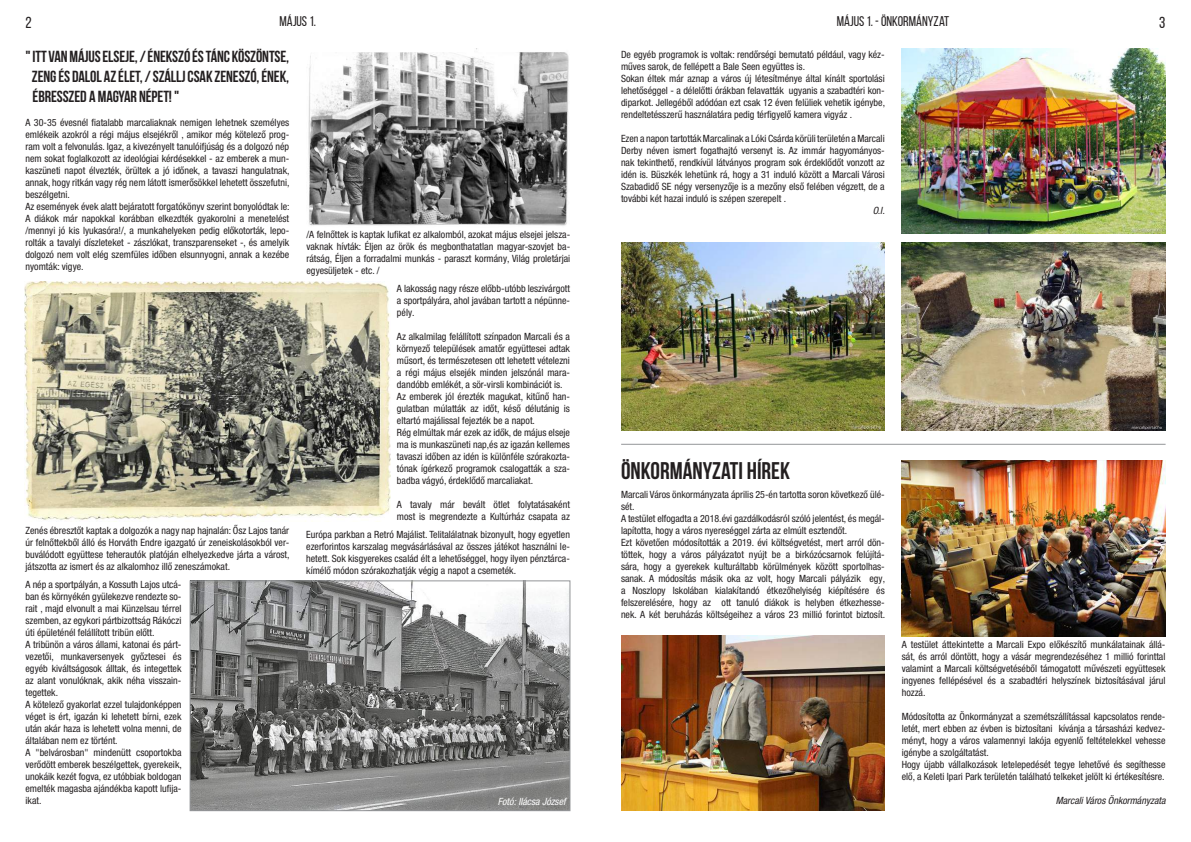
<style>
.page{position:relative;width:1191px;height:842px;background:#fff}
.page>*{position:absolute;margin:0;border:0;box-sizing:border-box;transform-origin:0 0}
.t1{font:700 24px "Bebas Neue";color:#231f20}
.t2{font:700 16px/20px "Bebas Neue";letter-spacing:-.005em;color:#231f20;text-align:justify}
.t3{font:16px "Bebas Neue";color:#231f20}
.t4{font:14px "Bebas Neue";color:#231f20}
.t5{font:condensed 10px/12px "Helvetica Neue LTW1 G";color:#231f20}
.t6{font:italic condensed 10px "Helvetica Neue LTW1 G";color:#231f20}
.t7{font:italic condensed 10px "Helvetica Neue LTW1 G";color:#fff}
</style>
<div class="page">
<img style="left:308px;top:48px;width:261px;height:178px">
<img style="left:24px;top:282px;width:366px;height:240px">
<img style="left:192px;top:583px;width:376px;height:226px">
<div style="left:190px;top:581px;width:380px;height:230px;border:1px solid #939598"></div>
<img style="left:621px;top:636px;width:263px;height:175px">
<img style="left:901px;top:461px;width:264px;height:175px">
<img style="left:901px;top:48px;width:264px;height:186px">
<img style="left:621px;top:242px;width:263px;height:188px">
<img style="left:901px;top:242px;width:264px;height:188px">
<hr style="left:621px;top:444px;width:544px;height:1px;background:#939598">
<h2 class="t3" style="left:26px;top:13px;width:8px">2</h2>
<h3 class="t4" style="left:279px;top:14px;width:38px">MÁJUS 1.</h3>
<h3 class="t4" style="left:836px;top:14px;width:114px">MÁJUS 1. - ÖNKORMÁNYZAT</h3>
<h2 class="t3" style="left:1159px;top:13px;width:8px">3</h2>
<h2 class="t2" style="left:32px;top:47px;width:259px;text-indent:-6px">" ITT VAN MÁJUS ELSEJE, / ÉNEKSZÓ ÉS TÁNC KÖSZÖNTSE, ZENG ÉS DALOL AZ ÉLET, / SZÁLLJ CSAK ZENESZÓ, ÉNEK, ÉBRESSZED A MAGYAR NÉPET! "</h2>
<p class="t5" style="left:26px;top:117px;width:266px">A 30-35 évesnél fiatalabb marcaliaknak nemigen lehetnek személyes emlékeik azokról a régi május elsejékről , amikor még kötelező prog&shy;ram volt a felvonulás. Igaz, a kivezényelt tanulóifjúság és a dolgozó nép nem sokat foglalkozott az ideológiai kérdésekkel - az emberek a mun&shy;kaszüneti napot élvezték, örültek a jó időnek, a tavaszi hangulatnak, annak, hogy ritkán vagy rég nem látott ismerősökkel lehetett összefutni, beszélgetni.<br>Az események évek alatt bejáratott forgatókönyv szerint bonyolódtak le:<br>A diákok már napokkal korábban elkezdték gyakorolni a menetelést /mennyi jó kis lyukasóra!/, a munkahelyeken pedig előkotorták, lepo&shy;rolták a tavalyi díszleteket - zászlókat, transzparenseket -, és amelyik dolgozó nem volt elég szemfüles időben elsunnyogni, annak a kezébe nyomták: vigye.</p>
<p class="t5" style="left:26px;top:525px;width:265px;text-align:justify">Zenés ébresztőt kaptak a dolgozók a nagy nap hajnalán: Ősz Lajos tanár úr felnőttekből álló és Horváth Endre igazgató úr zeneiskolásokból ver&shy;buválódott együttese teherautók platóján elhelyezkedve járta a várost, játszotta az ismert és az alkalomhoz illő zeneszámokat.</p>
<p class="t5" style="left:26px;top:579px;width:158px">A nép a sportpályán, a Kossuth Lajos utcá&shy;ban és környékén gyülekezve rendezte so&shy;rait , majd elvonult a mai Künzelsau térrel szemben, az egykori pártbizottság Rákóczi úti épületénél felállított tribün előtt.<br>A tribünön a város állami, katonai és párt&shy;vezetői, munkaversenyek győztesei és egyéb kiváltságosok álltak, és integettek az alant vonulóknak, akik néha visszain&shy;tegettek.<br>A kötelező gyakorlat ezzel tulajdonképpen véget is ért, igazán ki lehetett bírni, ezek után akár haza is lehetett volna menni, de általában nem ez történt.<br>A "belvárosban" mindenütt csoportokba verődött emberek beszélgettek, gyerekeik, unokáik kezét fogva, ez utóbbiak boldogan emelték magasba ajándékba kapott lufija&shy;ikat.</p>
<p class="t5" style="left:306px;top:229px;width:265px;text-align:justify">/A felnőttek is kaptak lufikat ez alkalomból, azokat május elsejei jelsza&shy;vaknak hívták: Éljen az örök és megbonthatatlan magyar-szovjet ba&shy;rátság, Éljen a forradalmi munkás - paraszt kormány, Világ proletárjai egyesüljetek - etc. /</p>
<p class="t5" style="left:397px;top:282px;width:174px;text-align:justify">A lakosság nagy része előbb-utóbb leszivárgott a sportpályára, ahol javában tartott a népünne&shy;pély.</p>
<p class="t5" style="left:397px;top:330px;width:174px">Az alkalmilag felállított színpadon Marcali és a környező települések amatőr együttesei adtak műsort, és természetesen ott lehetett vételezni a régi május elsejék minden jelszónál mara&shy;dandóbb emlékét, a sör-virsli kombinációt is.<br>Az emberek jól érezték magukat, kitűnő han&shy;gulatban múlatták az időt, késő délutánig is eltartó majálissal fejezték be a napot.<br>Rég elmúltak már ezek az idők, de május elseje ma is munkaszüneti nap,és az igazán kellemes tavaszi időben az idén is különféle szórakozta&shy;tónak ígérkező programok csalogatták a sza&shy;badba vágyó, érdeklődő marcaliakat.</p>
<p class="t5" style="left:397px;top:498px;width:174px">A tavaly már bevált ötlet folytatásaként most is megrendezte a Kultúrház csapata az</p>
<p class="t5" style="left:306px;top:529px;width:265px;text-align:justify">Európa parkban a Retró Majálist. Telitalálatnak bizonyult, hogy egyetlen ezerforintos karszalag megvásárlásával az összes játékot használni le&shy;hetett. Sok kisgyerekes család élt a lehetőséggel, hogy ilyen pénztárca&shy;kímélő módon szórakozhatják végig a napot a csemeték.</p>
<p class="t7" style="left:498px;top:796px;width:69px">Fotó: Ilácsa József</p>
<p class="t5" style="left:621px;top:49px;width:265px">De egyéb programok is voltak: rendőrségi bemutató például, vagy kéz&shy;műves sarok, de fellépett a Bale Seen együttes is.<br>Sokan éltek már aznap a város új létesítménye által kínált sportolási lehetőséggel - a délelőtti órákban felavatták ugyanis a szabadtéri kon&shy;diparkot. Jellegéből adódóan ezt csak 12 éven felüliek vehetik igénybe, rendeltetésszerű használatára pedig térfigyelő kamera vigyáz .</p>
<p class="t5" style="left:621px;top:133px;width:265px;text-align:justify">Ezen a napon tartották Marcalinak a Lóki Csárda körüli területén a Marcali Derby néven ismert fogathajtó versenyt is. Az immár hagyományos&shy;nak tekinthető, rendkívül látványos program sok érdeklődőt vonzott az idén is. Büszkék lehetünk rá, hogy a 31 induló között a Marcali Városi Szabadidő SE négy versenyzője is a mezőny első felében végzett, de a további két hazai induló is szépen szerepelt .</p>
<p class="t6" style="left:872px;top:205px;width:14px">O.I.</p>
<h1 class="t1" style="left:621px;top:457px;width:170px">ÖNKORMÁNYZATI HÍREK</h1>
<p class="t5" style="left:621px;top:488px;width:265px">Marcali Város önkormányzata április 25-én tartotta soron következő ülé&shy;sét.<br>A testület elfogadta a 2018.évi gazdálkodásról szóló jelentést, és megál&shy;lapította, hogy a város nyereséggel zárta az elmúlt esztendőt.<br>Ezt követően módosították a 2019. évi költségvetést, mert arról dön&shy;töttek, hogy a város pályázatot nyújt be a birkózócsarnok felújítá&shy;sára, hogy a gyerekek kulturáltabb körülmények között sportolhas&shy;sanak. A módosítás másik oka az volt, hogy Marcali pályázik egy, a Noszlopy Iskolában kialakítandó étkezőhelyiség kiépítésére és felszerelésére, hogy az ott tanuló diákok is helyben étkezhesse&shy;nek. A két beruházás költségeihez a város 23 millió forintot biztosít.</p>
<p class="t5" style="left:901px;top:638px;width:265px;text-align:justify">A testület áttekintette a Marcali Expo előkészítő munkálatainak állá&shy;sát, és arról döntött, hogy a vásár megrendezéséhez 1 millió forinttal valamint a Marcali költségvetéséből támogatott művészeti együttesek ingyenes fellépésével és a szabadtéri helyszínek biztosításával járul hozzá.</p>
<p class="t5" style="left:901px;top:710px;width:265px">Módosította az Önkormányzat a szemétszállítással kapcsolatos rende&shy;letét, mert ebben az évben is biztosítani kívánja a társasházi kedvez&shy;ményt, hogy a város valamennyi lakója egyenlő feltételekkel vehesse igénybe a szolgáltatást.<br>Hogy újabb vállalkozások letelepedését tegye lehetővé és segíthesse elő, a Keleti Ipari Park területén található telkeket jelölt ki értékesítésre.</p>
<p class="t6" style="left:1055px;top:794px;width:111px">Marcali Város Önkormányzata</p>
</div>
